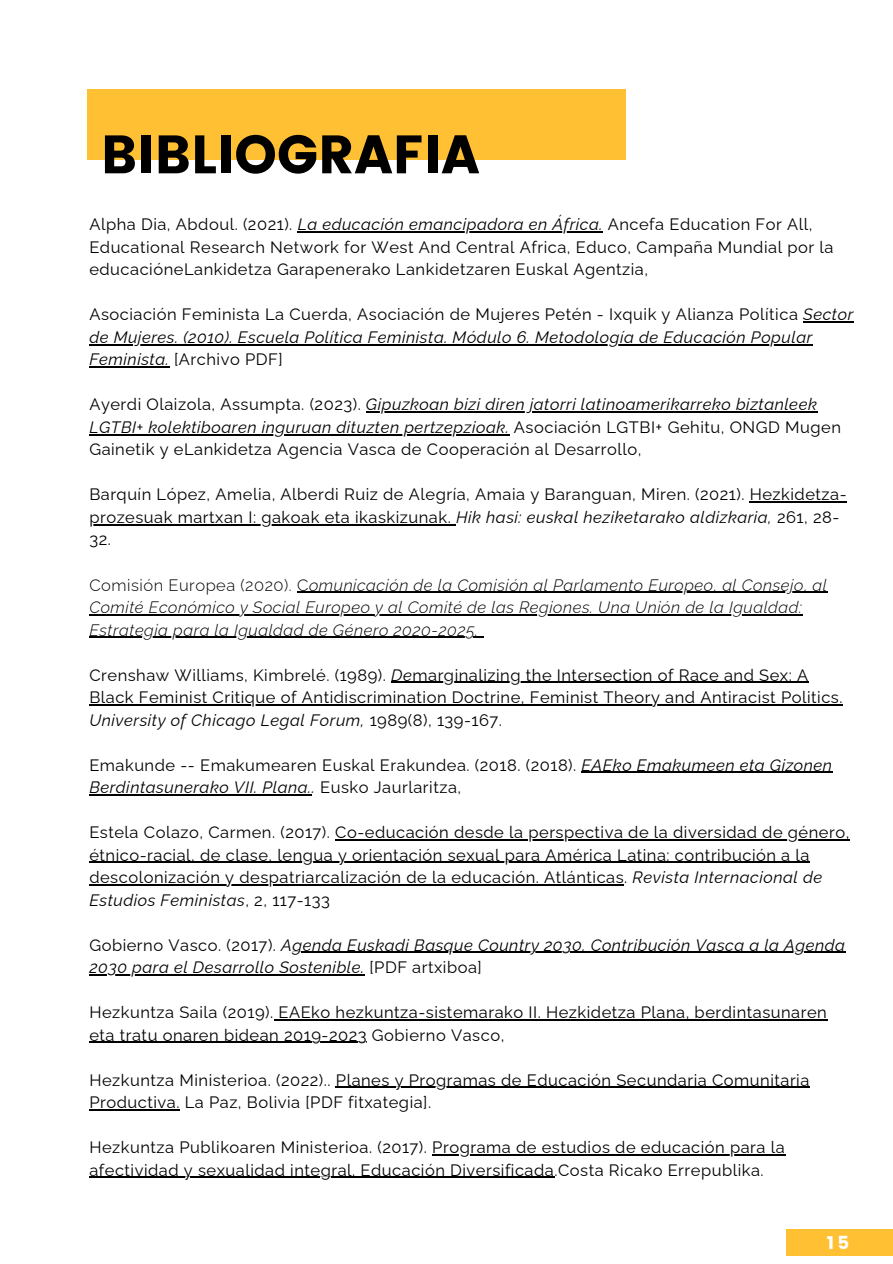
<style>
.page{position:relative;width:893px;height:1264px;background:#fff}
.page>*{position:absolute;margin:0;border:0;box-sizing:border-box;transform-origin:0 0}
.t1{font:54px "Poppins";color:#000}
.t2{font:18px "Poppins";color:#fff}
.t3{font:16.5px/22.5px "Raleway";letter-spacing:.03em;color:#000}
.t4{font:italic 16.5px/22.5px "Raleway";letter-spacing:.03em;color:#000}
.t5{font:italic 300 16.5px/22.5px "Raleway";letter-spacing:.03em;color:#000}
.s1{font-style:italic}
.s2{font-style:normal}
</style>
<div class="page">
<div style="left:87px;top:89px;width:538px;height:71px;background:#ffc133"></div>
<div style="left:786px;top:1229px;width:106px;height:26px;background:#ffc133"></div>
<hr style="left:297px;top:231px;width:306px;height:1px;background:#000">
<hr style="left:803px;top:321px;width:50px;height:1px;background:#000">
<hr style="left:89px;top:344px;width:723px;height:1px;background:#000">
<hr style="left:89px;top:366px;width:80px;height:1px;background:#000">
<hr style="left:366px;top:411px;width:451px;height:1px;background:#000">
<hr style="left:89px;top:434px;width:420px;height:1px;background:#000">
<hr style="left:749px;top:501px;width:98px;height:1px;background:#000">
<hr style="left:89px;top:524px;width:367px;height:1px;background:#000">
<svg style="left:297px;top:591px;width:12px;height:1px"></svg>
<hr style="left:309px;top:591px;width:518px;height:1px;background:#000">
<hr style="left:89px;top:614px;width:713px;height:1px;background:#000">
<hr style="left:89px;top:636px;width:389px;height:1px;background:#000">
<svg style="left:391px;top:681px;width:21px;height:1px"></svg>
<hr style="left:412px;top:681px;width:396px;height:1px;background:#000">
<hr style="left:89px;top:704px;width:754px;height:1px;background:#000">
<hr style="left:581px;top:771px;width:251px;height:1px;background:#000">
<hr style="left:89px;top:794px;width:223px;height:1px;background:#000">
<hr style="left:335px;top:839px;width:514px;height:1px;background:#000">
<hr style="left:89px;top:861px;width:721px;height:1px;background:#000">
<hr style="left:89px;top:884px;width:535px;height:1px;background:#000">
<hr style="left:292px;top:951px;width:553px;height:1px;background:#000">
<hr style="left:89px;top:974px;width:276px;height:1px;background:#000">
<hr style="left:274px;top:1019px;width:553px;height:1px;background:#000">
<hr style="left:89px;top:1041px;width:278px;height:1px;background:#000">
<hr style="left:336px;top:1086px;width:473px;height:1px;background:#000">
<hr style="left:89px;top:1109px;width:91px;height:1px;background:#000">
<hr style="left:432px;top:1154px;width:353px;height:1px;background:#000">
<hr style="left:89px;top:1176px;width:465px;height:1px;background:#000">
<h1 class="t1" style="left:101px;top:123px;width:380px">BIBLIOGRAFIA</h1>
<p class="t3" style="left:89px;top:213px;width:745px">Alpha Dia, Abdoul. (2021). <span class="s1">La educación emancipadora en África.</span> Ancefa Education For All,<br>Educational Research Network for West And Central Africa, Educo, Campaña Mundial por la educacióneLankidetza Garapenerako Lankidetzaren Euskal Agentzia,</p>
<p class="t4" style="left:89px;top:303px;width:765px"><span class="s2">Asociación Feminista La Cuerda, Asociación de Mujeres Petén - Ixquik y Alianza Política</span> Sector de Mujeres. (2010). Escuela Política Feminista. Módulo 6. Metodología de Educación Popular<br>Feminista. <span class="s2">[Archivo PDF]</span></p>
<p class="t3" style="left:89px;top:393px;width:753px">Ayerdi Olaizola, Assumpta. (2023). <span class="s1">Gipuzkoan bizi diren jatorri latinoamerikarreko biztanleek<br>LGTBI+ kolektiboaren inguruan dituzten pertzepzioak.</span> Asociación LGTBI+ Gehitu, ONGD Mugen<br>Gainetik y eLankidetza Agencia Vasca de Cooperación al Desarrollo,</p>
<p class="t3" style="left:89px;top:483px;width:758px">Barquín López, Amelia, Alberdi Ruiz de Alegría, Amaia y Baranguan, Miren. (2021). Hezkidetza&shy;prozesuak martxan I: gakoak eta ikaskizunak. <span class="s1">Hik hasi: euskal heziketarako aldizkaria,</span> 261, 28-<br>32.</p>
<p class="t5" style="left:89px;top:573px;width:739px"><span class="s2">Comisión Europea (2020). C</span>omunicación de la Comisión al Parlamento Europeo, al Consejo, al<br>Comité Económico y Social Europeo y al Comité de las Regiones. Una Unión de la Igualdad:<br>Estrategia para la Igualdad de Género 2020-2025.</p>
<p class="t3" style="left:89px;top:663px;width:754px">Crenshaw Williams, Kimbrelé. (1989). <span class="s1">De</span>marginalizing the Intersection of Race and Sex: A<br>Black Feminist Critique of Antidiscrimination Doctrine, Feminist Theory and Antiracist Politics.<br><span class="s1">University of Chicago Legal Forum,</span> 1989(8), 139-167.</p>
<p class="t3" style="left:89px;top:753px;width:744px">Emakunde -- Emakumearen Euskal Erakundea. (2018. (2018). <span class="s1">EAEko Emakumeen eta Gizonen<br>Berdintasunerako VII. Plana..</span> Eusko Jaurlaritza,</p>
<p class="t3" style="left:89px;top:821px;width:761px">Estela Colazo, Carmen. (2017). Co-educación desde la perspectiva de la diversidad de género, étnico-racial, de clase, lengua y orientación sexual para América Latina: contribución a la descolonización y despatriarcalización de la educación. Atlánticas. <span class="s1">Revista Internacional de Estudios Feministas</span>, 2, 117-133</p>
<p class="t4" style="left:89px;top:933px;width:757px"><span class="s2">Gobierno Vasco. (2017).</span> Agenda Euskadi Basque Country 2030. Contribución Vasca a la Agenda<br>2030 para el Desarrollo Sostenible. <span class="s2">[PDF artxiboa]</span></p>
<p class="t3" style="left:89px;top:1001px;width:739px">Hezkuntza Saila (2019). EAEko hezkuntza-sistemarako II. Hezkidetza Plana, berdintasunaren eta tratu onaren bidean 2019-2023 Gobierno Vasco,</p>
<p class="t3" style="left:89px;top:1068px;width:721px">Hezkuntza Ministerioa. (2022).. Planes y Programas de Educación Secundaria Comunitaria<br>Productiva. La Paz, Bolivia [PDF fitxategia].</p>
<p class="t3" style="left:89px;top:1136px;width:697px">Hezkuntza Publikoaren Ministerioa. (2017). Programa de estudios de educación para la afectividad y sexualidad integral. Educación Diversificada.Costa Ricako Errepublika.</p>
<p class="t2" style="left:826px;top:1231px;width:24px">15</p>
</div>
